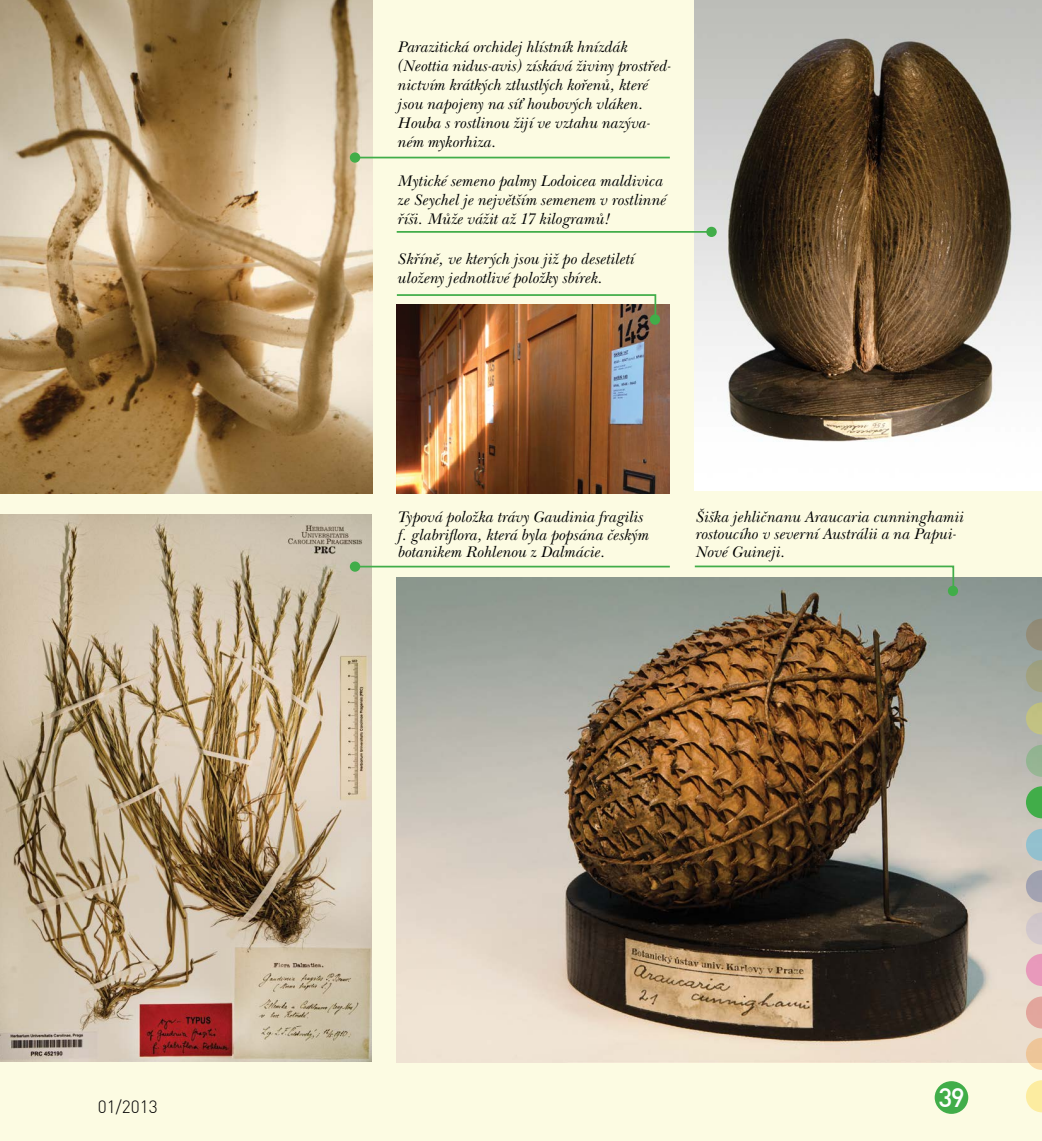
<style>
.page{position:relative;width:1042px;height:1141px;background:#fcfbe2}
.page>*{position:absolute;margin:0;border:0;box-sizing:border-box;transform-origin:0 0}
.t1{font:500 26.25px "DINCE";color:#fff}
.t2{font:300 17.5px "DINCE";color:#000}
.t3{font:italic 15.75px/18.9px "Baskerville Han TOT";color:#000101}
</style>
<div class="page">
<img style="left:0;top:515px;width:371px;height:547px">
<img style="left:0;top:0;width:372px;height:494px">
<img style="left:397px;top:578px;width:645px;height:484px">
<img style="left:694px;top:0;width:348px;height:491px">
<img style="left:397px;top:305px;width:273px;height:189px">
<div style="left:934px;top:1081px;width:34px;height:33px;background:#41ad49;border-radius:50%"></div>
<svg style="left:1026px;top:1038px;width:16px;height:32px"></svg>
<svg style="left:1026px;top:1080px;width:16px;height:33px"></svg>
<svg style="left:1026px;top:702px;width:16px;height:34px"></svg>
<svg style="left:1026px;top:954px;width:16px;height:33px"></svg>
<svg style="left:1026px;top:660px;width:16px;height:34px"></svg>
<svg style="left:1026px;top:619px;width:16px;height:33px"></svg>
<svg style="left:1026px;top:829px;width:16px;height:33px"></svg>
<svg style="left:1026px;top:745px;width:16px;height:33px"></svg>
<svg style="left:1026px;top:870px;width:16px;height:34px"></svg>
<svg style="left:1026px;top:996px;width:16px;height:34px"></svg>
<svg style="left:1026px;top:912px;width:16px;height:34px"></svg>
<svg style="left:1026px;top:786px;width:16px;height:34px"></svg>
<svg style="left:396px;top:294px;width:261px;height:27px"></svg>
<div style="left:650px;top:314px;width:10px;height:11px;background:#41ad49;border-radius:50%"></div>
<svg style="left:693px;top:565px;width:262px;height:28px"></svg>
<div style="left:948px;top:586px;width:10px;height:10px;background:#41ad49;border-radius:50%"></div>
<div style="left:706px;top:227px;width:11px;height:10px;background:#41ad49;border-radius:50%"></div>
<hr style="left:397px;top:231px;width:314px;height:2px;background:#41ad49">
<div style="left:350px;top:561px;width:10px;height:11px;background:#41ad49;border-radius:50%"></div>
<hr style="left:355px;top:566px;width:315px;height:1px;background:#41ad49">
<div style="left:350px;top:152px;width:10px;height:11px;background:#41ad49;border-radius:50%"></div>
<hr style="left:355px;top:157px;width:315px;height:1px;background:#41ad49">
<p class="t3" style="left:397px;top:38px;width:275px">Parazitická orchidej hlístník hnízdák (Neottia nidus-avis) získává živiny prostřed&shy;nictvím krátkých ztlustlých kořenů, které jsou napojeny na síť houbových vláken.<br>Houba s rostlinou žijí ve vztahu nazýva&shy;ném mykorhiza.</p>
<p class="t3" style="left:397px;top:172px;width:270px">Mytické semeno palmy Lodoicea maldivica ze Seychel je největším semenem v rostlinné říši. Může vážit až 17 kilogramů!</p>
<p class="t3" style="left:397px;top:250px;width:238px">Skříně, ve kterých jsou již po desetiletí uloženy jednotlivé položky sbírek.</p>
<p class="t3" style="left:397px;top:509px;width:253px;line-height:17.5px">Typová položka trávy Gaudinia fragilis f. glabriflora, která byla popsána českým botanikem Rohlenou z Dalmácie.</p>
<p class="t3" style="left:695px;top:508px;width:270px;line-height:17.5px">Šiška jehličnanu Araucaria cunninghamii rostoucího v severní Austrálii a na Papui-<br>Nové Guineji.</p>
<p class="t2" style="left:98px;top:1096px;width:61px">01/2013</p>
<h1 class="t1" style="left:938px;top:1080px;width:28px">39</h1>
<h1 class="t1" style="left:930px;top:1081px;width:29px">39</h1>
</div>
